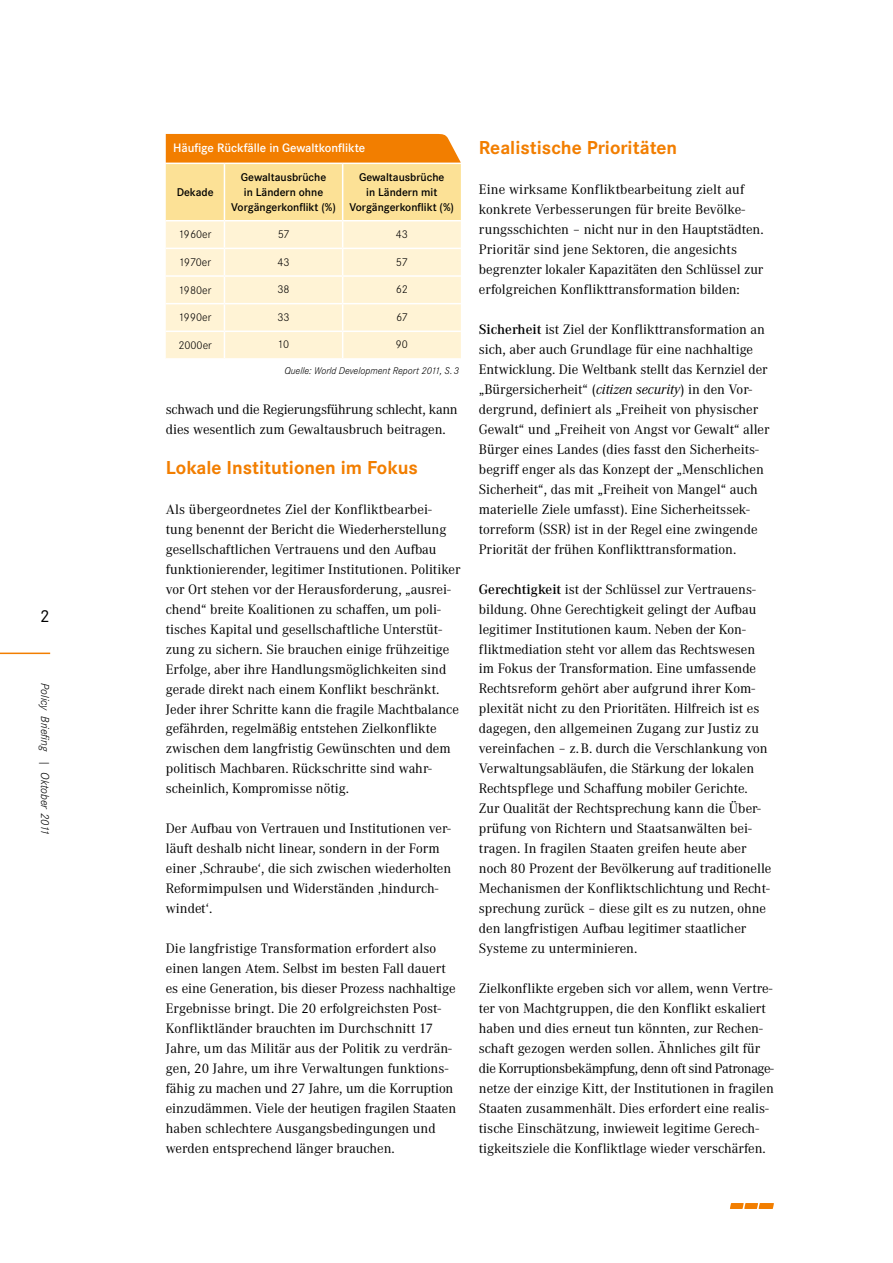
<style>
.page{position:relative;width:893px;height:1263px;background:#fff}
.page>*{position:absolute;margin:0;border:0;box-sizing:border-box;transform-origin:0 0}
.t1{font:700 19.5px "Corporate CVS";color:#f27e00}
.t2{font:18px "Corporate CVS";color:#000}
.t3{font:14.25px/20px "Corporate CVA";color:#000}
.t4{font:14.25px/20px "Corporate CVA";letter-spacing:-.02em;color:#000}
.t5{font:12.75px "Corporate CVS Demi";letter-spacing:-.005em;color:#fff}
.t6{font:italic 12px "Corporate CVS Light";color:#000}
.t7{font:11.7px/15px "Corporate CVS Demi";color:#000;text-align:center}
.t8{font:11.7px "Corporate CVS Light";color:#000}
.t9{font:italic 10.2px "Corporate CVS Light";color:#000}
.s1{font-family:"Corporate CVA Demi"}
.s2{font-style:italic}
</style>
<div class="page">
<hr style="left:0;top:653px;width:50px;height:1px;background:#f27e00">
<svg style="left:730px;top:1203px;width:44px;height:6px"></svg>
<svg style="left:166px;top:134px;width:295px;height:225px;background:#fce0ad"></svg>
<p class="t2" style="left:40px;top:606px;width:11px">2</p>
<p class="t6" style="left:52px;top:683px;width:154px;rotate:90deg">Policy Briefing | Oktober 2011</p>
<p class="t5" style="left:173px;top:141px;width:194px">Häufige Rückfälle in Gewaltkonflikte</p>
<p class="t7" style="left:177px;top:184px;width:38px">Dekade</p>
<p class="t7" style="left:231px;top:169px;width:106px">Gewaltausbrüche<br>in Ländern ohne<br>Vorgängerkonflikt (%)</p>
<p class="t7" style="left:349px;top:169px;width:106px">Gewaltausbrüche<br>in Ländern mit<br>Vorgängerkonflikt (%)</p>
<p class="t8" style="left:179px;top:228px;width:34px">1960er</p>
<p class="t8" style="left:278px;top:228px;width:13px">57</p>
<p class="t8" style="left:396px;top:228px;width:14px">43</p>
<p class="t8" style="left:179px;top:256px;width:33px">1970er</p>
<p class="t8" style="left:277px;top:256px;width:14px">43</p>
<p class="t8" style="left:396px;top:256px;width:13px">57</p>
<p class="t8" style="left:179px;top:283px;width:34px">1980er</p>
<p class="t8" style="left:277px;top:283px;width:14px">38</p>
<p class="t8" style="left:396px;top:283px;width:14px">62</p>
<p class="t8" style="left:179px;top:311px;width:34px">1990er</p>
<p class="t8" style="left:277px;top:310px;width:14px">33</p>
<p class="t8" style="left:396px;top:310px;width:13px">67</p>
<p class="t8" style="left:178px;top:339px;width:35px">2000er</p>
<p class="t8" style="left:278px;top:338px;width:13px">10</p>
<p class="t8" style="left:396px;top:338px;width:14px">90</p>
<p class="t9" style="left:284px;top:365px;width:176px">Quelle: World Development Report 2011, S.3</p>
<p class="t4" style="left:166px;top:399px;width:293px">schwach und die Regierungsführung schlecht, kann dies wesentlich zum Gewaltausbruch beitragen.</p>
<h1 class="t1" style="left:166px;top:456px;width:254px">Lokale Institutionen im Fokus</h1>
<p class="t3" style="left:166px;top:499px;width:296px">Als übergeordnetes Ziel der Konfliktbearbei&shy;tung benennt der Bericht die Wiederherstellung gesellschaftlichen Vertrauens und den Aufbau funktionierender, legitimer Institutionen. Politiker vor Ort stehen vor der Herausforderung, „ausrei&shy;chend“ breite Koalitionen zu schaffen, um poli&shy;tisches Kapital und gesellschaftliche Unterstüt&shy;zung zu sichern. Sie brauchen einige frühzeitige Erfolge, aber ihre Handlungsmöglichkeiten sind gerade direkt nach einem Konflikt beschränkt.<br>Jeder ihrer Schritte kann die fragile Machtbalance gefährden, regelmäßig entstehen Zielkonflikte zwischen dem langfristig Gewünschten und dem politisch Machbaren. Rückschritte sind wahr&shy;scheinlich, Kompromisse nötig.</p>
<p class="t3" style="left:166px;top:819px;width:287px">Der Aufbau von Vertrauen und Institutionen ver&shy;läuft deshalb nicht linear, sondern in der Form einer ‚Schraube‘, die sich zwischen wiederholten Reformimpulsen und Widerständen ‚hindurch&shy;windet‘.</p>
<p class="t3" style="left:166px;top:939px;width:292px">Die langfristige Transformation erfordert also einen langen Atem. Selbst im besten Fall dauert es eine Generation, bis dieser Prozess nachhaltige Ergebnisse bringt. Die 20 erfolgreichsten Post-Konfliktländer brauchten im Durchschnitt 17<br>Jahre, um das Militär aus der Politik zu verdrän&shy;gen, 20 Jahre, um ihre Verwaltungen funktions&shy;fähig zu machen und 27 Jahre, um die Korruption einzudämmen. Viele der heutigen fragilen Staaten haben schlechtere Ausgangsbedingungen und werden entsprechend länger brauchen.</p>
<h1 class="t1" style="left:479px;top:136px;width:200px">Realistische Prioritäten</h1>
<p class="t3" style="left:479px;top:180px;width:286px">Eine wirksame Konfliktbearbeitung zielt auf konkrete Verbesserungen für breite Bevölke&shy;rungsschichten – nicht nur in den Hauptstädten.<br>Prioritär sind jene Sektoren, die angesichts begrenzter lokaler Kapazitäten den Schlüssel zur erfolgreichen Konflikttransformation bilden:</p>
<p class="t3" style="left:479px;top:319px;width:292px"><span class="s1">Sicherheit</span> ist Ziel der Konflikttransformation an sich, aber auch Grundlage für eine nachhaltige Entwicklung. Die Weltbank stellt das Kernziel der „Bürgersicherheit“ (<span class="s2">citizen security</span>) in den Vor&shy;dergrund, definiert als „Freiheit von physischer Gewalt“ und „Freiheit von Angst vor Gewalt“ aller Bürger eines Landes (dies fasst den Sicherheits&shy;begriff enger als das Konzept der „Menschlichen Sicherheit“, das mit „Freiheit von Mangel“ auch materielle Ziele umfasst). Eine Sicherheitssek&shy;torreform (SSR) ist in der Regel eine zwingende Priorität der frühen Konflikttransformation.</p>
<p class="t3" style="left:479px;top:579px;width:294px"><span class="s1">Gerechtigkeit</span> ist der Schlüssel zur Vertrauens&shy;bildung. Ohne Gerechtigkeit gelingt der Aufbau legitimer Institutionen kaum. Neben der Kon&shy;fliktmediation steht vor allem das Rechtswesen im Fokus der Transformation. Eine umfassende Rechtsreform gehört aber aufgrund ihrer Kom&shy;plexität nicht zu den Prioritäten. Hilfreich ist es dagegen, den allgemeinen Zugang zur Justiz zu vereinfachen – z.B. durch die Verschlankung von Verwaltungsabläufen, die Stärkung der lokalen Rechtspflege und Schaffung mobiler Gerichte.<br>Zur Qualität der Rechtsprechung kann die Über&shy;prüfung von Richtern und Staatsanwälten bei&shy;tragen. In fragilen Staaten greifen heute aber noch 80 Prozent der Bevölkerung auf traditionelle Mechanismen der Konfliktschlichtung und Recht&shy;sprechung zurück – diese gilt es zu nutzen, ohne den langfristigen Aufbau legitimer staatlicher Systeme zu unterminieren.</p>
<p class="t3" style="left:479px;top:979px;width:297px">Zielkonflikte ergeben sich vor allem, wenn Vertre&shy;ter von Machtgruppen, die den Konflikt eskaliert haben und dies erneut tun könnten, zur Rechen&shy;schaft gezogen werden sollen. Ähnliches gilt für die Korruptionsbekämpfung, denn oft sind Patronage&shy;netze der einzige Kitt, der Institutionen in fragilen Staaten zusammenhält. Dies erfordert eine realis&shy;tische Einschätzung, inwieweit legitime Gerech&shy;tigkeitsziele die Konfliktlage wieder verschärfen.</p>
</div>
